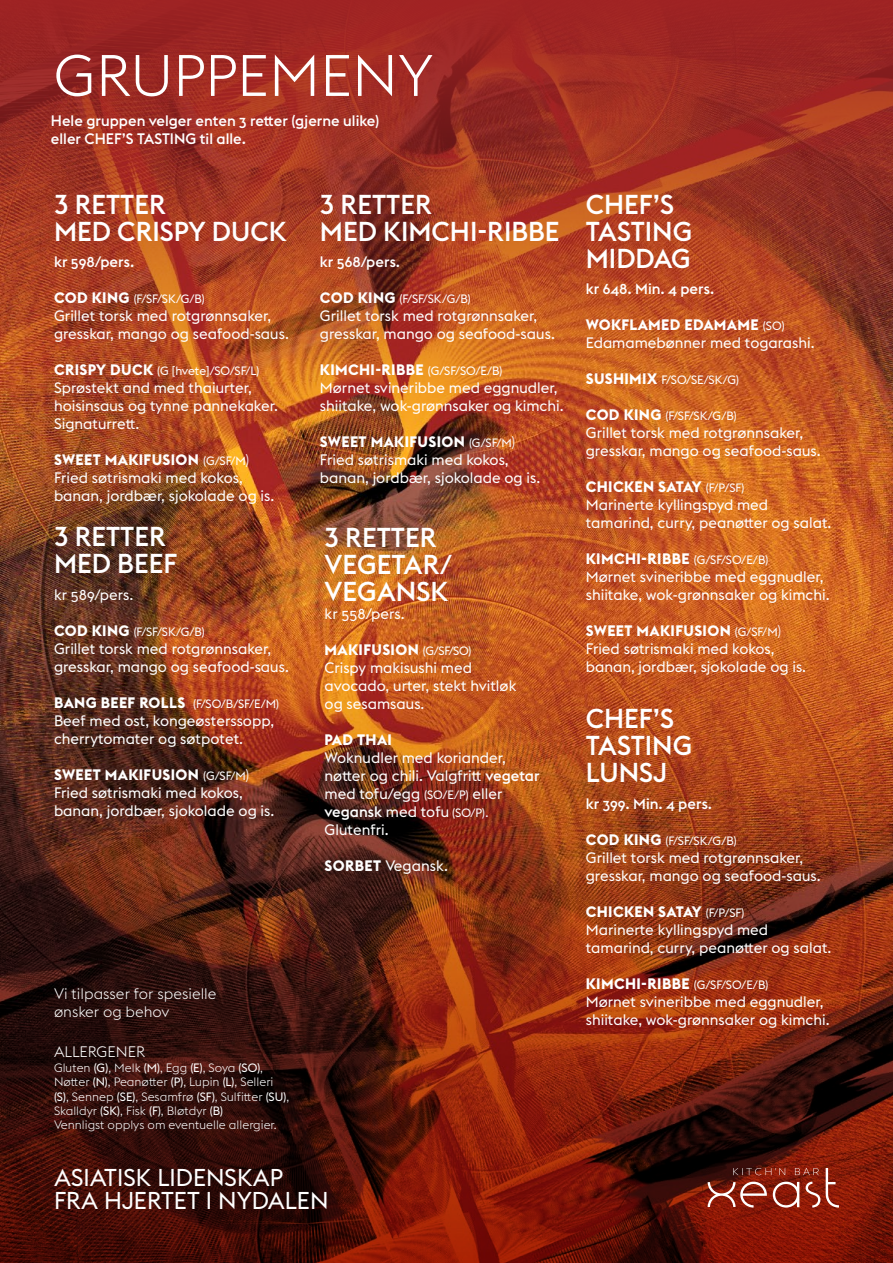
<style>
.page{position:relative;width:893px;height:1263px;background:#fff}
.page>*{position:absolute;margin:0;border:0;box-sizing:border-box;transform-origin:0 0}
.t1{font:300 57.6px "Euclid Flex";color:#fff}
.t2{font:500 27px/27px "Euclid Flex";color:#fff}
.t3{font:24px/22.5px "Euclid Flex";color:#fff}
.t4{font:15px/18px "Euclid Flex";color:#fff}
.t5{font:500 15px/18px "Euclid Flex";color:#fff}
.t6{font:300 15px/18px "Euclid Flex";color:#fff}
.t7{font:700 15px "Euclid Flex";letter-spacing:.025em;color:#fff}
.t8{font:12px "Euclid Flex";color:#fff}
.t9{font:300 12px/14.4px "Euclid Flex";color:#fff}
.s1{font-weight:700;font-size:15px}
.s2{font-weight:700}
.s3{font-size:12px}
.s4{font-weight:300}
.s5{font-weight:500}
.s6{font-weight:400}
</style>
<div class="page">
<img style="left:0;top:444px;width:893px;height:165px">
<svg style="left:0;top:0;width:893px;height:444px;background:#aa3e22"></svg>
<img style="left:0;top:609px;width:893px;height:654px">
<svg style="left:708px;top:1168px;width:131px;height:39px;background:#933e30"></svg>
<h1 class="t1" style="left:54px;top:42px;width:381px">GRUPPEMENY</h1>
<p class="t5" style="left:51px;top:111px;width:330px">Hele gruppen velger enten 3 retter (gjerne ulike) eller CHEF’S TASTING til alle.</p>
<h2 class="t2" style="left:54px;top:191px;width:234px">3 RETTER<br>MED CRISPY DUCK</h2>
<p class="t5" style="left:54px;top:253px;width:82px">kr 598/pers.</p>
<p class="t8" style="left:54px;top:292px;width:152px"><span class="s1">COD KING</span> (F/SF/SK/G/B)</p>
<p class="t4" style="left:54px;top:307px;width:236px">Grillet torsk med rotgrønnsaker, gresskar, mango og seafood-saus.</p>
<p class="t8" style="left:54px;top:364px;width:207px"><span class="s1">CRISPY DUCK</span> (G [hvete]/SO/SF/L)</p>
<p class="t4" style="left:54px;top:379px;width:225px">Sprøstekt and med thaiurter, hoisinsaus og tynne pannekaker.<br>Signaturrett.</p>
<p class="t4" style="left:54px;top:451px;width:222px"><span class="s2">SWEET MAKIFUSION</span> <span class="s3">(G/SF/M</span><span class="s4">)<br></span>Fried søtrismaki med kokos, banan, jordbær, sjokolade og is.</p>
<h2 class="t2" style="left:54px;top:523px;width:125px">3 RETTER<br>MED BEEF</h2>
<p class="t4" style="left:54px;top:585px;width:81px">kr 589/pers.</p>
<p class="t8" style="left:54px;top:624px;width:152px"><span class="s1">COD KING</span> (F/SF/SK/G/B)</p>
<p class="t4" style="left:54px;top:639px;width:236px">Grillet torsk med rotgrønnsaker, gresskar, mango og seafood-saus.</p>
<p class="t8" style="left:54px;top:696px;width:227px"><span class="s1">BANG BEEF ROLLS</span> (F/SO/B/SF/E/M)</p>
<p class="t4" style="left:54px;top:711px;width:222px">Beef med ost, kongeøsterssopp, cherrytomater og søtpotet.</p>
<p class="t4" style="left:54px;top:765px;width:222px"><span class="s2">SWEET MAKIFUSION</span> <span class="s3">(G/SF/M</span><span class="s4">)<br></span>Fried søtrismaki med kokos, banan, jordbær, sjokolade og is.</p>
<h2 class="t2" style="left:320px;top:191px;width:241px">3 RETTER<br>MED KIMCHI-RIBBE</h2>
<p class="t5" style="left:320px;top:253px;width:82px">kr 568/pers.</p>
<p class="t8" style="left:320px;top:292px;width:152px"><span class="s1">COD KING</span> (F/SF/SK/G/B)</p>
<p class="t4" style="left:320px;top:307px;width:236px">Grillet torsk med rotgrønnsaker, gresskar, mango og seafood-saus.</p>
<p class="t8" style="left:320px;top:364px;width:184px"><span class="s1">KIMCHI-RIBBE</span> (G/SF/SO/E/B)</p>
<p class="t4" style="left:320px;top:379px;width:245px">Mørnet svineribbe med eggnudler, shiitake, wok-grønnsaker og kimchi.</p>
<p class="t4" style="left:320px;top:433px;width:222px"><span class="s2">SWEET MAKIFUSION</span> <span class="s3">(G/SF/M</span><span class="s4">)<br></span>Fried søtrismaki med kokos, banan, jordbær, sjokolade og is.</p>
<h2 class="t2" style="left:325px;top:524px;width:129px">3 RETTER<br>VEGETAR/<br>VEGANSK</h2>
<p class="t4" style="left:325px;top:605px;width:82px">kr 558/pers.</p>
<p class="t4" style="left:325px;top:641px;width:193px"><span class="s2">MAKIFUSION</span> <span class="s3">(G/SF/SO)<br></span>Crispy makisushi med avocado, urter, stekt hvitløk og sesamsaus.</p>
<p class="t7" style="left:325px;top:731px;width:69px">PAD THAI</p>
<p class="t4" style="left:325px;top:749px;width:217px">Woknudler med koriander, nøtter og chili. Valgfritt <span class="s5">vegetar </span>med tofu/egg <span class="s3">(SO/E/P)</span> eller <span class="s5">vegansk</span> med tofu <span class="s3">(SO/P)</span><span class="s4">.<br></span>Glutenfri.</p>
<p class="t4" style="left:325px;top:857px;width:125px"><span class="s2">SORBET</span> Vegansk.</p>
<p class="t6" style="left:54px;top:985px;width:164px">Vi tilpasser for spesielle ønsker og behov</p>
<p class="t6" style="left:54px;top:1043px;width:93px">ALLERGENER</p>
<p class="t9" style="left:54px;top:1060px;width:237px">Gluten <span class="s6">(G)</span>, Melk <span class="s6">(M)</span>, Egg <span class="s6">(E)</span>, Soya <span class="s6">(SO)</span>, Nøtter <span class="s6">(N)</span>, Peanøtter <span class="s6">(P)</span>, Lupin <span class="s6">(L)</span>, Selleri <span class="s6">(S)</span>, Sennep <span class="s6">(SE)</span>, Sesamfrø <span class="s6">(SF)</span>, Sulfitter <span class="s6">(SU)</span>, Skalldyr <span class="s6">(SK)</span>, Fisk <span class="s6">(F)</span>, Bløtdyr <span class="s6">(B)<br></span>Vennligst opplys om eventuelle allergier.</p>
<h3 class="t3" style="left:54px;top:1167px;width:276px">ASIATISK LIDENSKAP<br>FRA HJERTET I NYDALEN</h3>
<h2 class="t2" style="left:586px;top:191px;width:108px">CHEF’S<br>TASTING<br>MIDDAG</h2>
<p class="t5" style="left:586px;top:280px;width:130px">kr 648. Min. 4 pers.</p>
<p class="t4" style="left:586px;top:316px;width:230px"><span class="s2">WOKFLAMED EDAMAME</span> <span class="s3">(SO)<br></span>Edamamebønner med togarashi.</p>
<p class="t8" style="left:586px;top:373px;width:155px"><span class="s1">SUSHIMIX</span> F/SO/SE/SK/G)</p>
<p class="t8" style="left:586px;top:409px;width:152px"><span class="s1">COD KING</span> (F/SF/SK/G/B)</p>
<p class="t4" style="left:586px;top:424px;width:236px">Grillet torsk med rotgrønnsaker, gresskar, mango og seafood-saus.</p>
<p class="t4" style="left:586px;top:478px;width:247px"><span class="s2">CHICKEN SATAY</span> <span class="s3">(F/P/SF)<br></span>Marinerte kyllingspyd med tamarind, curry, peanøtter og salat.</p>
<p class="t8" style="left:586px;top:553px;width:184px"><span class="s1">KIMCHI-RIBBE</span> (G/SF/SO/E/B)</p>
<p class="t4" style="left:586px;top:568px;width:245px">Mørnet svineribbe med eggnudler, shiitake, wok-grønnsaker og kimchi.</p>
<p class="t4" style="left:586px;top:622px;width:222px"><span class="s2">SWEET MAKIFUSION</span> <span class="s3">(G/SF/M</span><span class="s4">)<br></span>Fried søtrismaki med kokos, banan, jordbær, sjokolade og is.</p>
<h2 class="t2" style="left:586px;top:705px;width:108px">CHEF’S<br>TASTING<br>LUNSJ</h2>
<p class="t5" style="left:586px;top:795px;width:128px">kr 399. Min. 4 pers.</p>
<p class="t8" style="left:586px;top:834px;width:152px"><span class="s1">COD KING</span> (F/SF/SK/G/B)</p>
<p class="t4" style="left:586px;top:849px;width:236px">Grillet torsk med rotgrønnsaker, gresskar, mango og seafood-saus.</p>
<p class="t4" style="left:586px;top:903px;width:247px"><span class="s2">CHICKEN SATAY</span> <span class="s3">(F/P/SF)<br></span>Marinerte kyllingspyd med tamarind, curry, peanøtter og salat.</p>
<p class="t8" style="left:586px;top:978px;width:184px"><span class="s1">KIMCHI-RIBBE</span> (G/SF/SO/E/B)</p>
<p class="t4" style="left:586px;top:993px;width:245px">Mørnet svineribbe med eggnudler, shiitake, wok-grønnsaker og kimchi.</p>
</div>
